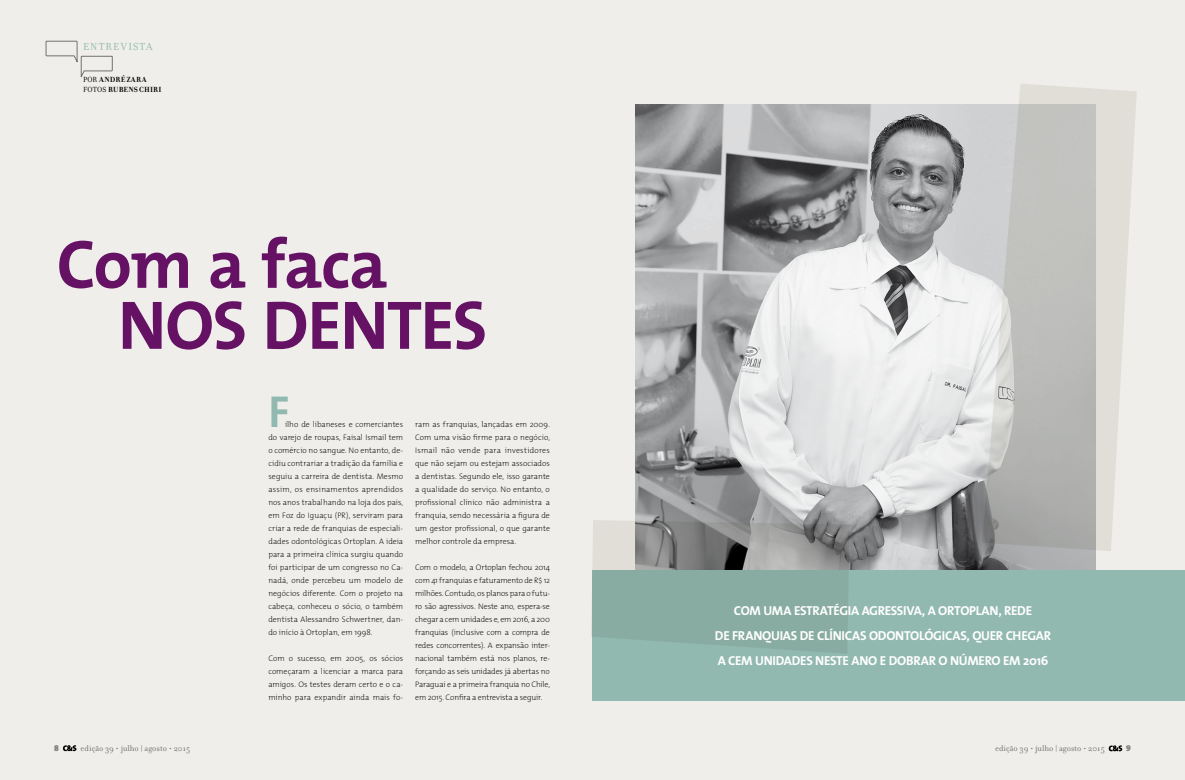
<style>
.page{position:relative;width:1185px;height:780px;background:#efeeea}
.page>*{position:absolute;margin:0;border:0;box-sizing:border-box;transform-origin:0 0}
.t1{font:700 69.4px "The Mix";letter-spacing:-.025em;color:#651265}
.t2{font:700 45px "The Mix";color:#92b9b0}
.t3{font:700 13px/25px "The Mix";letter-spacing:-.02em;color:#fff}
.t4{font:11px "Filosofia OT";letter-spacing:.105em;color:#92b9b0}
.t5{font:9px "Filosofia OT";color:#707172}
.t6{font:8.5px "The Mix Black Expert";color:#808183}
.t7{font:200 8px/13px "The Mix";color:#000;text-align:justify}
.t8{font:700 8px/9.6px "Filosofia OT";letter-spacing:.055em;color:#000}
.t9{font:700 8px "Filosofia OT";letter-spacing:.025em;color:#000}
.s1{font-weight:400}
</style>
<div class="page">
<svg style="left:1109px;top:745px;width:13px;height:6px"></svg>
<svg style="left:63px;top:745px;width:13px;height:6px"></svg>
<img style="left:635px;top:105px;width:460px;height:465px">
<svg style="left:982px;top:84px;width:155px;height:467px;background:#c9c9c6"></svg>
<div style="left:592px;top:570px;width:593px;height:130px;background:#92b9b0"></div>
<svg style="left:591px;top:520px;width:258px;height:133px"></svg>
<svg style="left:46px;top:41px;width:67px;height:36px"></svg>
<h3 class="t4" style="left:83px;top:40px;width:71px">ENTREVISTA</h3>
<p class="t8" style="left:83px;top:75px;width:65px"><span class="s1">Por</span> ANDRÉ ZARA <span class="s1">foto</span></p>
<p class="t9" style="left:102px;top:84px;width:61px"><span class="s1">s</span> RUBENS CHIRI</p>
<h1 class="t1" style="left:57px;top:206px;width:332px">COM A FACA</h1>
<h1 class="t1" style="left:118px;top:267px;width:371px">NOS DENTES</h1>
<h2 class="t2" style="left:268px;top:374px;width:22px">F</h2>
<p class="t7" style="left:268px;top:417px;width:136px;text-indent:17px">ilho de libaneses e comerciantes do varejo de roupas, Faisal Ismail tem o comércio no sangue. No entanto, de&shy;cidiu contrariar a tradição da família e seguiu a carreira de dentista. Mesmo assim, os ensinamentos aprendidos nos anos trabalhando na loja dos pais, em Foz do Iguaçu (PR), serviram para criar a rede de franquias de especiali&shy;dades odontológicas Ortoplan. A ideia para a primeira clínica surgiu quando foi participar de um congresso no Ca&shy;nadá, onde percebeu um modelo de negócios diferente. Com o projeto na cabeça, conheceu o sócio, o também dentista Alessandro Schwertner, dan&shy;do início à Ortoplan, em 1998.</p>
<p class="t7" style="left:268px;top:651px;width:136px">Com o sucesso, em 2005, os sócios começaram a licenciar a marca para amigos. Os testes deram certo e o ca&shy;minho para expandir ainda mais fo-</p>
<p class="t7" style="left:415px;top:417px;width:136px">ram as franquias, lançadas em 2009.<br>Com uma visão firme para o negócio, Ismail não vende para investidores que não sejam ou estejam associados a dentistas. Segundo ele, isso garante a qualidade do serviço. No entanto, o profissional clínico não administra a franquia, sendo necessária a figura de um gestor profissional, o que garante melhor controle da empresa.</p>
<p class="t7" style="left:415px;top:560px;width:136px">Com o modelo, a Ortoplan fechou 2014 com 41 franquias e faturamento de R$ 12 milhões. Contudo, os planos para o futu&shy;ro são agressivos. Neste ano, espera-se chegar a cem unidades e, em 2016, a 200 franquias (inclusive com a compra de redes concorrentes). A expansão inter&shy;nacional também está nos planos, re&shy;forçando as seis unidades já abertas no Paraguai e a primeira franquia no Chile, em 2015. Confira a entrevista a seguir.</p>
<h3 class="t3" style="left:715px;top:597px;width:319px;text-indent:19px">COM UMA ESTRATÉGIA AGRESSIVA, A ORTOPLAN, REDE<br>DE FRANQU</h3>
<h3 class="t3" style="left:718px;top:622px;width:335px;text-align:right">IAS DE CLÍNICAS ODONTOLÓGICAS, QU ER CHEGAR<br>A CEM UN IDADES NESTE ANO E DOBRAR O NÚMERO EM 2016</h3>
<p class="t6" style="left:54px;top:741px;width:6px">8</p>
<p class="t5" style="left:81px;top:743px;width:111px">edição 39 • julho | agosto • 2015</p>
<p class="t5" style="left:995px;top:743px;width:111px">edição 39 • julho | agosto • 2015</p>
<p class="t6" style="left:1126px;top:741px;width:6px">9</p>
</div>
